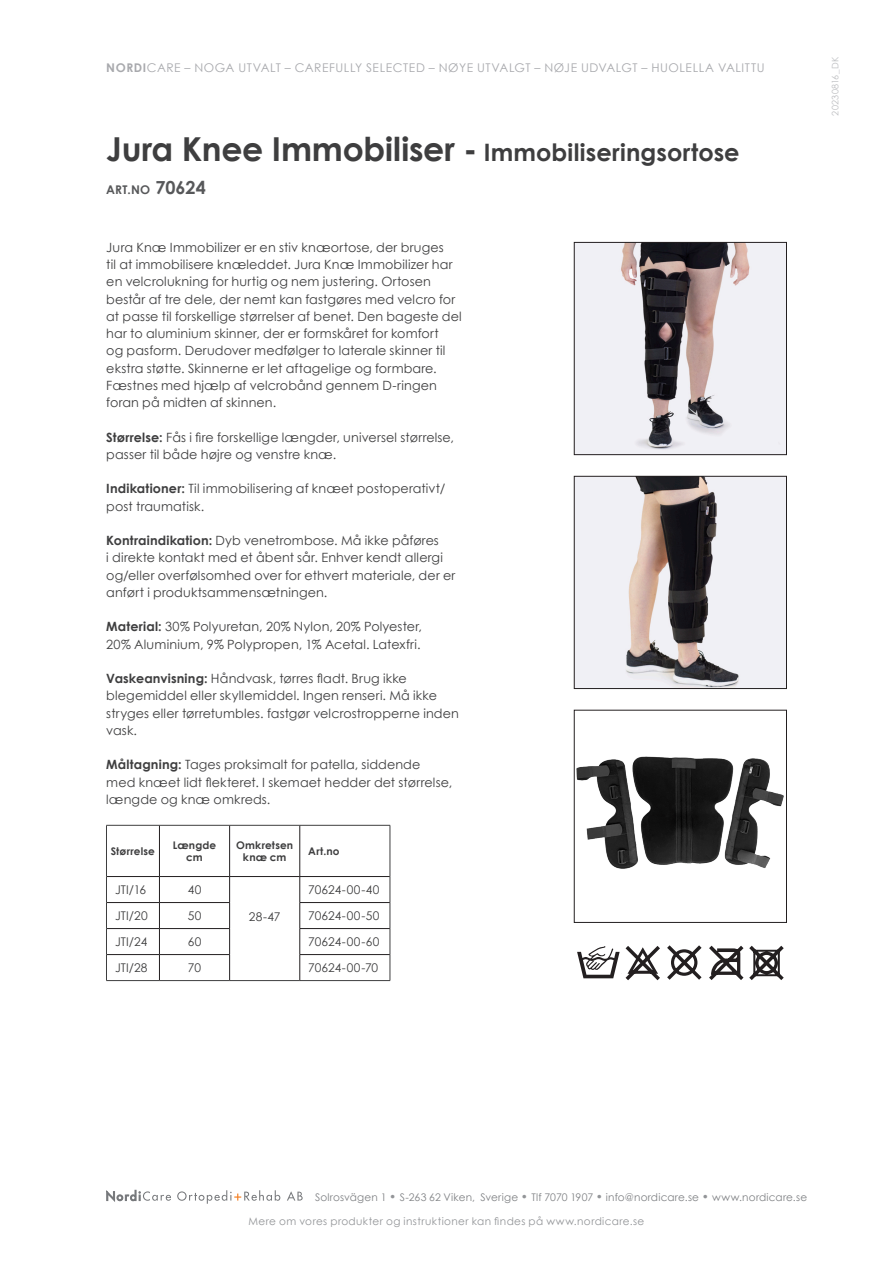
<style>
.page{position:relative;width:893px;height:1263px;background:#fff}
.page>*{position:absolute;margin:0;border:0;box-sizing:border-box;transform-origin:0 0}
.Underrubrik{font:700 24px "Century Gothic";letter-spacing:.005em;color:#3e3e3f}
.t1{font:12.75px/17.2px "Century Gothic";letter-spacing:.01em;color:#3e3e3f}
.t2{font:12px "Century Gothic";letter-spacing:.01em;color:#3e3e3f}
.t3{font:12px "Century Gothic";letter-spacing:.045em;color:#a8a9ad}
.t4{font:700 12px "Century Gothic";color:#57585a}
.t5{font:10.5px "Century Gothic";letter-spacing:.015em;color:#808285}
.t6{font:10.5px "Century Gothic";letter-spacing:.035em;color:#939598}
.t7{font:700 10.5px/12.6px "Century Gothic";letter-spacing:.015em;color:#3e3e3f;text-align:center}
.t8{font:9px "Century Gothic";letter-spacing:.03em;color:#bcbdc0}
.s1{font-weight:700}
.s2{font-size:33px}
.s3{font-size:18px}
.s4{font-weight:700;font-size:12px;color:#939598}
</style>
<div class="page">
<img style="left:576px;top:244px;width:209px;height:209px">
<div style="left:574px;top:242px;width:213px;height:213px;border:1px solid #231f20"></div>
<img style="left:576px;top:478px;width:209px;height:209px">
<div style="left:574px;top:476px;width:213px;height:213px;border:1px solid #231f20"></div>
<svg style="left:577px;top:946px;width:43px;height:32px"></svg>
<svg style="left:626px;top:946px;width:34px;height:34px"></svg>
<svg style="left:667px;top:945px;width:34px;height:35px"></svg>
<svg style="left:709px;top:946px;width:34px;height:34px"></svg>
<svg style="left:749px;top:946px;width:35px;height:34px"></svg>
<img style="left:576px;top:756px;width:208px;height:113px">
<div style="left:574px;top:710px;width:213px;height:213px;border:1px solid #231f20"></div>
<svg style="left:106px;top:1190px;width:65px;height:12px"></svg>
<svg style="left:177px;top:1190px;width:103px;height:14px"></svg>
<svg style="left:287px;top:1191px;width:16px;height:9px"></svg>
<hr style="left:106px;top:980px;width:53px;height:1px;background:#3e3e3f">
<hr style="left:159px;top:980px;width:71px;height:1px;background:#3e3e3f">
<hr style="left:230px;top:980px;width:70px;height:1px;background:#3e3e3f">
<hr style="left:300px;top:980px;width:90px;height:1px;background:#3e3e3f">
<svg style="left:106px;top:825px;width:285px;height:155px"></svg>
<p class="t3" style="left:106px;top:60px;width:660px"><span class="s1">NORDI</span>CARE – NOGA UTVALT – CAREFULLY SELECTED – NØYE UTVALGT – NØJE UDVALGT – HUOLELLA VALITTU</p>
<p class="t8" style="left:830px;top:116px;width:60px;rotate:-90deg">20230816_DK</p>
<p class="Underrubrik" style="left:106px;top:137px;width:635px"><span class="s2">Jura Knee Immobiliser -</span> Immobiliseringsortose</p>
<p class="t4" style="left:106px;top:182px;width:101px">ART.NO <span class="s3">70624</span></p>
<p class="t1" style="left:106px;top:238px;width:357px">Jura Knæ Immobilizer er en stiv knæortose, der bruges<br>til at immobilisere knæleddet. Jura Knæ Immobilizer har en velcrolukning for hurtig og nem justering. Ortosen består af tre dele, der nemt kan fastgøres med velcro for at passe til forskellige størrelser af benet. Den bageste del har to aluminium skinner, der er formskåret for komfort<br>og pasform. Derudover medfølger to laterale skinner til ekstra støtte. Skinnerne er let aftagelige og formbare.<br>Fæstnes med hjælp af velcrobånd gennem D-ringen foran på midten af skinnen.</p>
<p class="t1" style="left:106px;top:428px;width:349px"><span class="s1">Størrelse:</span> Fås i fire forskellige længder, universel størrelse, passer til både højre og venstre knæ.</p>
<p class="t1" style="left:106px;top:480px;width:340px"><span class="s1">Indikationer:</span> Til immobilisering af knæet postoperativt/ post traumatisk.</p>
<p class="t1" style="left:106px;top:532px;width:351px"><span class="s1">Kontraindikation:</span> Dyb venetrombose. Må ikke påføres<br>i direkte kontakt med et åbent sår. Enhver kendt allergi og/eller overfølsomhed over for ethvert materiale, der er anført i produktsammensætningen.</p>
<p class="t1" style="left:106px;top:618px;width:317px"><span class="s1">Material:</span> 30% Polyuretan, 20% Nylon, 20% Polyester,</p>
<p class="t1" style="left:106px;top:635px;width:316px">20% Aluminium, 9% Polypropen, 1% Acetal. Latexfri.</p>
<p class="t1" style="left:106px;top:670px;width:354px"><span class="s1">Vaskeanvisning:</span> Håndvask, tørres fladt. Brug ikke blegemiddel eller skyllemiddel. Ingen renseri. Må ikke stryges eller tørretumbles. fastgør velcrostropperne inden vask.</p>
<p class="t1" style="left:106px;top:756px;width:347px"><span class="s1">Måltagning:</span> Tages proksimalt for patella, siddende med knæet lidt flekteret. I skemaet hedder det størrelse, længde og knæ omkreds.</p>
<p class="t7" style="left:111px;top:844px;width:46px">Størrelse</p>
<p class="t7" style="left:173px;top:838px;width:45px">Længde cm</p>
<p class="t7" style="left:236px;top:838px;width:59px">Omkretsen knæ cm</p>
<p class="t7" style="left:308px;top:844px;width:33px">Art.no</p>
<p class="t2" style="left:115px;top:882px;width:33px">JTI/16</p>
<p class="t2" style="left:188px;top:882px;width:15px">40</p>
<p class="t2" style="left:249px;top:909px;width:33px">28-47</p>
<p class="t2" style="left:308px;top:882px;width:73px">70624-00-40</p>
<p class="t2" style="left:115px;top:908px;width:34px">JTI/20</p>
<p class="t2" style="left:188px;top:908px;width:15px">50</p>
<p class="t2" style="left:308px;top:908px;width:73px">70624-00-50</p>
<p class="t2" style="left:115px;top:934px;width:34px">JTI/24</p>
<p class="t2" style="left:188px;top:934px;width:15px">60</p>
<p class="t2" style="left:308px;top:934px;width:73px">70624-00-60</p>
<p class="t2" style="left:115px;top:960px;width:34px">JTI/28</p>
<p class="t2" style="left:188px;top:960px;width:15px">70</p>
<p class="t2" style="left:308px;top:960px;width:72px">70624-00-70</p>
<p class="t5" style="left:315px;top:1190px;width:494px">Solrosvägen 1 <span class="s4">•</span> S-263 62 Viken, Sverige <span class="s4">•</span> Tlf 7070 1907 <span class="s4">•</span> info@nordicare.se <span class="s4">•</span> www.nordicare.se</p>
<p class="t6" style="left:249px;top:1214px;width:397px">Mere om vores produkter og instruktioner kan findes på www.nordicare.se</p>
</div>
